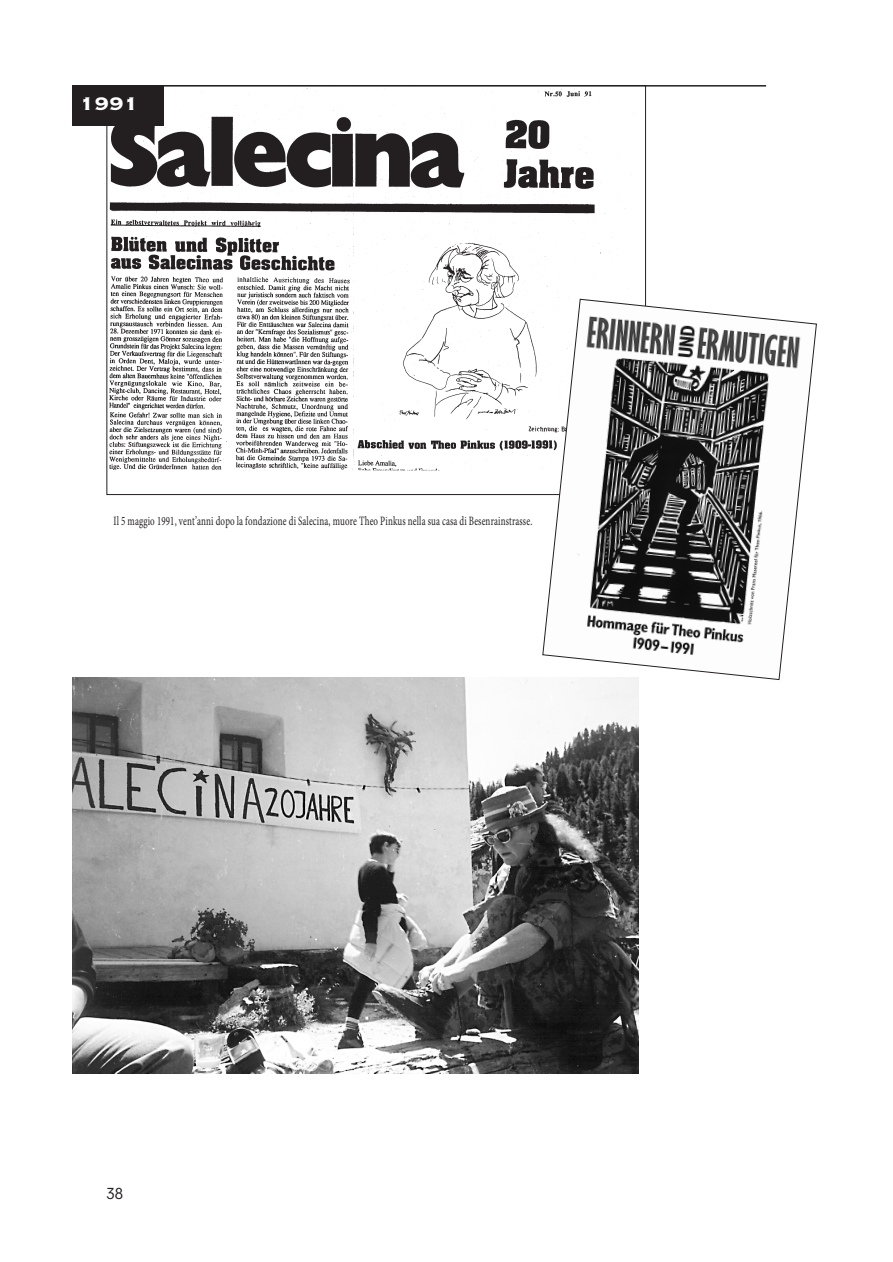
<style>
.page{position:relative;width:893px;height:1262px;background:#fff}
.page>*{position:absolute;margin:0;border:0;box-sizing:border-box;transform-origin:0 0}
.t1{font:24px "Copperplate Thirty Three BC";color:#fff}
.t2{font:15px "Neuzeit S";color:#231f20}
.t3{font:12.75px "Minion Pro";letter-spacing:.015em;color:#231f20;scale:.7 1}
</style>
<div class="page">
<img style="left:109px;top:87px;width:525px;height:384px">
<div style="left:72px;top:86px;width:92px;height:40px;background:#231f20"></div>
<hr style="left:72px;top:85px;width:693px;height:2px;background:#231f20">
<img style="left:72px;top:677px;width:565px;height:397px">
<svg style="left:541px;top:298px;width:276px;height:382px"></svg>
<h1 class="t1" style="left:80px;top:87px;width:60px">1991</h1>
<p class="t3" style="left:113px;top:512px;width:599px">Il 5 maggio 1991, vent’anni dopo la fondazione di Salecina, muore Theo Pinkus nella sua casa di Besenrainstrasse.</p>
<p class="t2" style="left:106px;top:1187px;width:18px">38</p>
</div>
